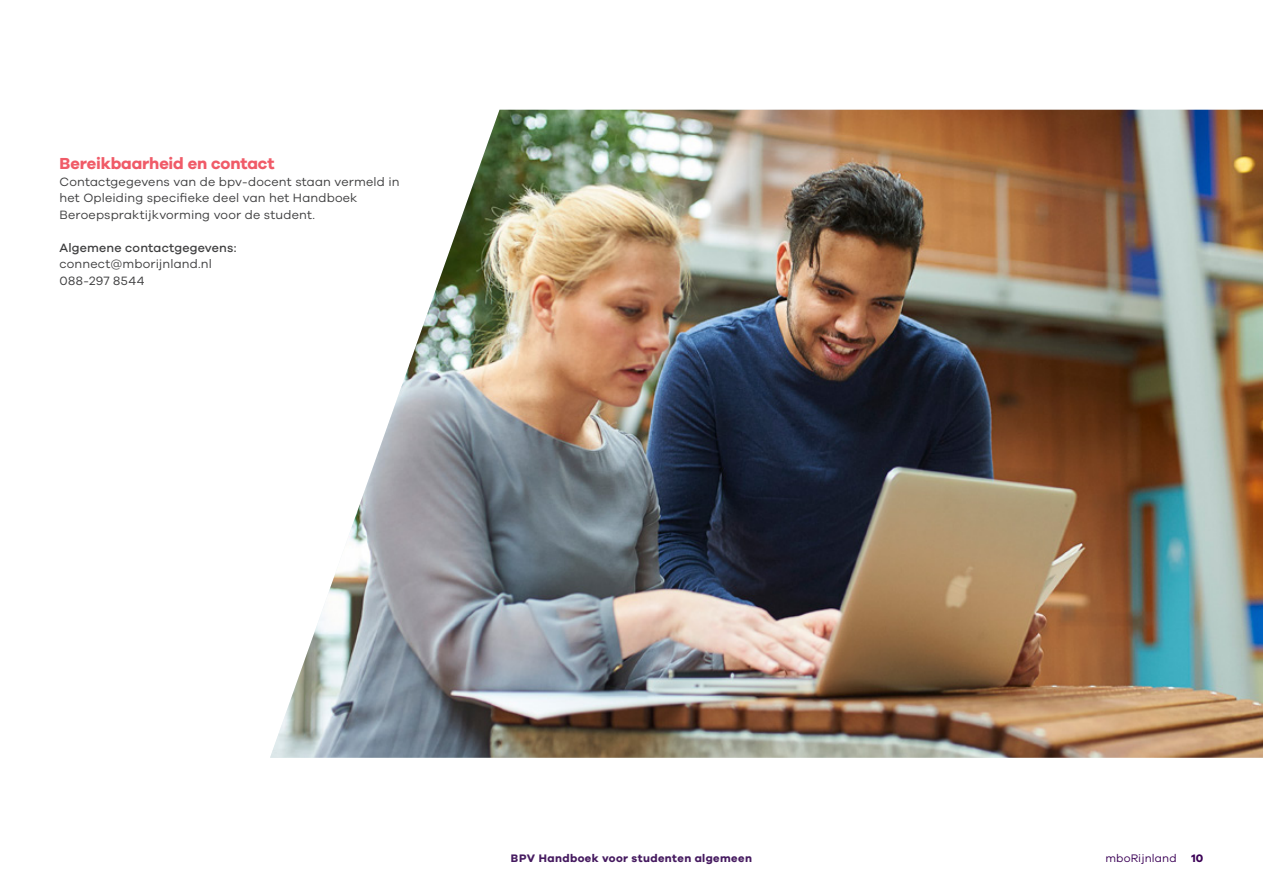
<style>
.page{position:relative;width:1263px;height:893px;background:#fff}
.page>*{position:absolute;margin:0;border:0;box-sizing:border-box;transform-origin:0 0}
.t1{font:700 16.5px "Galano Grotesque";letter-spacing:-.01em;color:#f05b68}
.t2{font:12.45px/16.5px "Galano Grotesque";letter-spacing:.015em;color:#3e3e3f}
.t3{font:500 12.45px "Galano Grotesque";letter-spacing:.015em;color:#3e3e3f}
.t4{font:700 11.25px "Galano Grotesque";letter-spacing:.035em;color:#461b60}
.t5{font:11.25px "Galano Grotesque";letter-spacing:.01em;color:#3b0056}
.t6{font:700 11.25px "Galano Grotesque";color:#3b0056}
</style>
<div class="page">
<img style="left:270px;top:110px;width:993px;height:648px">
<h1 class="t1" style="left:60px;top:153px;width:217px">Bereikbaarheid en contact</h1>
<p class="t2" style="left:60px;top:173px;width:342px">Contactgegevens van de bpv-docent staan vermeld in het Opleiding specifieke deel van het Handboek<br>Beroepspraktijkvorming voor de student.</p>
<p class="t3" style="left:60px;top:240px;width:178px">Algemene contactgegevens:</p>
<p class="t2" style="left:60px;top:255px;width:154px">connect@mborijnland.nl<br>088-297 8544</p>
<p class="t4" style="left:511px;top:851px;width:243px">BPV Handboek voor studenten algemeen</p>
<p class="t5" style="left:1105px;top:851px;width:73px">mboRijnland</p>
<p class="t6" style="left:1191px;top:851px;width:13px">10</p>
</div>
